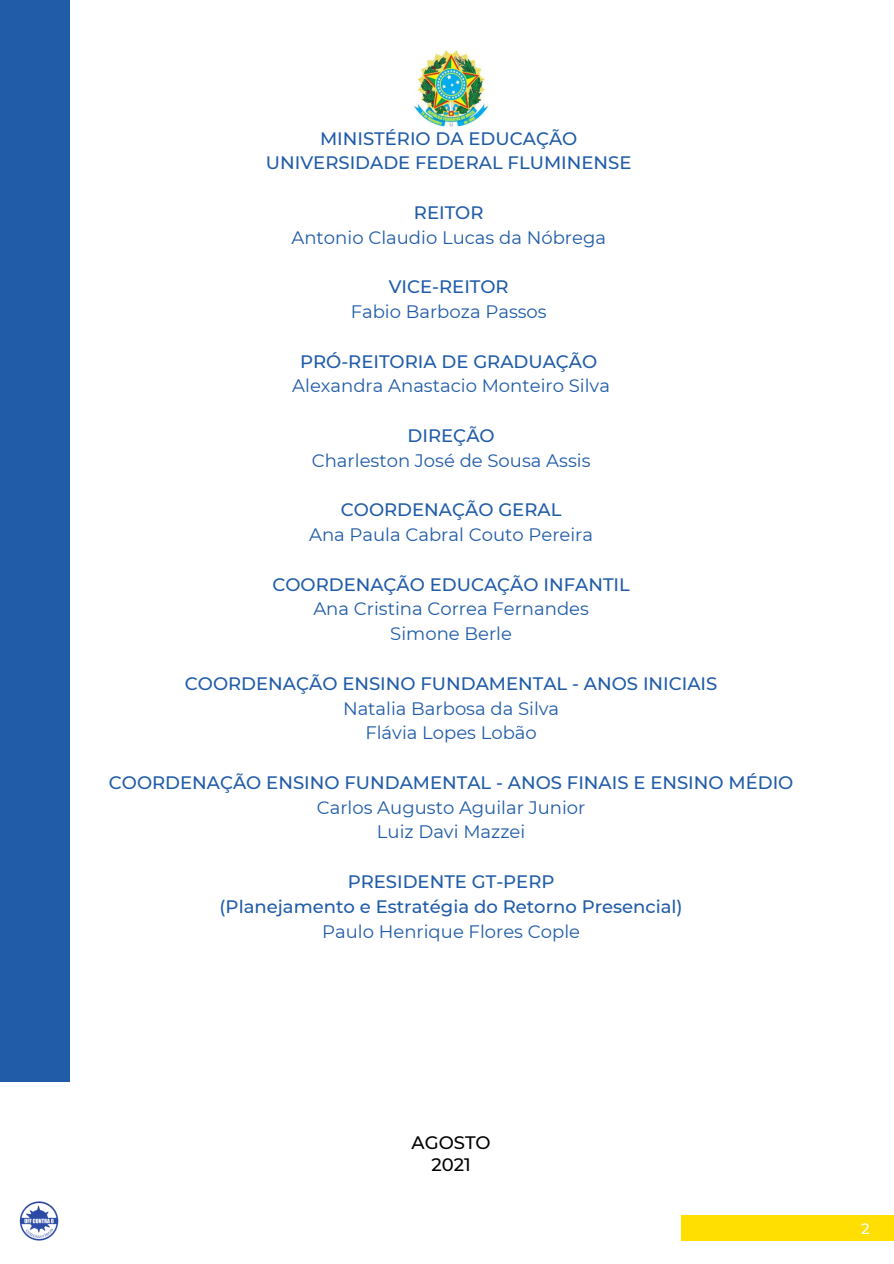
<style>
.page{position:relative;width:894px;height:1264px;background:#fff}
.page>*{position:absolute;margin:0;border:0;box-sizing:border-box;transform-origin:0 0}
.t1{font:500 18px/24.8px "Montserrat";color:#205ca8;text-align:center}
.t2{font:18px/24.8px "Montserrat";color:#205ca8;text-align:center}
.t3{font:500 18px/21.5px "Montserrat";color:#000;text-align:center}
.t4{font:500 15px "Montserrat";color:#fff}
</style>
<div class="page">
<div style="left:0;top:0;width:70px;height:1081px;background:#205ca8"></div>
<img style="left:19px;top:1201px;width:40px;height:40px">
<div style="left:681px;top:1215px;width:212px;height:26px;background:#ffde02"></div>
<img style="left:414px;top:50px;width:75px;height:77px">
<p class="t1" style="left:266px;top:126px;width:367px">MINISTÉRIO DA EDUCAÇÃO<br>UNIVERSIDADE FEDERAL FLUMINENSE</p>
<p class="t1" style="left:414px;top:200px;width:71px">REITOR</p>
<p class="t2" style="left:291px;top:225px;width:316px">Antonio Claudio Lucas da Nóbrega</p>
<p class="t1" style="left:388px;top:274px;width:121px">VICE-REITOR</p>
<p class="t2" style="left:350px;top:299px;width:197px">Fabio Barboza Passos</p>
<p class="t1" style="left:300px;top:349px;width:298px">PRÓ-REITORIA DE GRADUAÇÃO</p>
<p class="t2" style="left:292px;top:373px;width:319px">Alexandra Anastacio Monteiro Silva</p>
<p class="t1" style="left:407px;top:423px;width:88px">DIREÇÃO</p>
<p class="t2" style="left:312px;top:448px;width:280px">Charleston José de Sousa Assis</p>
<p class="t1" style="left:341px;top:497px;width:222px">COORDENAÇÃO GERAL</p>
<p class="t2" style="left:309px;top:522px;width:285px">Ana Paula Cabral Couto Pereira</p>
<p class="t1" style="left:272px;top:571px;width:359px">COORDENAÇÃO EDUCAÇÃO INFANTIL</p>
<p class="t2" style="left:313px;top:596px;width:277px">Ana Cristina Correa Fernandes<br>Simone Berle</p>
<p class="t1" style="left:185px;top:671px;width:534px">COORDENAÇÃO ENSINO FUNDAMENTAL - ANOS INICIAIS</p>
<p class="t2" style="left:343px;top:695px;width:218px">Natalia Barbosa da Silva<br>Flávia Lopes Lobão</p>
<p class="t1" style="left:109px;top:770px;width:686px">COORDENAÇÃO ENSINO FUNDAMENTAL - ANOS FINAIS E ENSINO MÉDIO</p>
<p class="t2" style="left:317px;top:794px;width:270px">Carlos Augusto Aguilar Junior<br>Luiz Davi Mazzei</p>
<p class="t1" style="left:219px;top:869px;width:464px">PRESIDENTE GT-PERP<br>(Planejamento e Estratégia do Retorno Presencial)</p>
<p class="t2" style="left:322px;top:918px;width:259px">Paulo Henrique Flores Cople</p>
<p class="t3" style="left:411px;top:1132px;width:81px">AGOSTO<br>2021</p>
<p class="t4" style="left:861px;top:1219px;width:10px">2</p>
</div>
